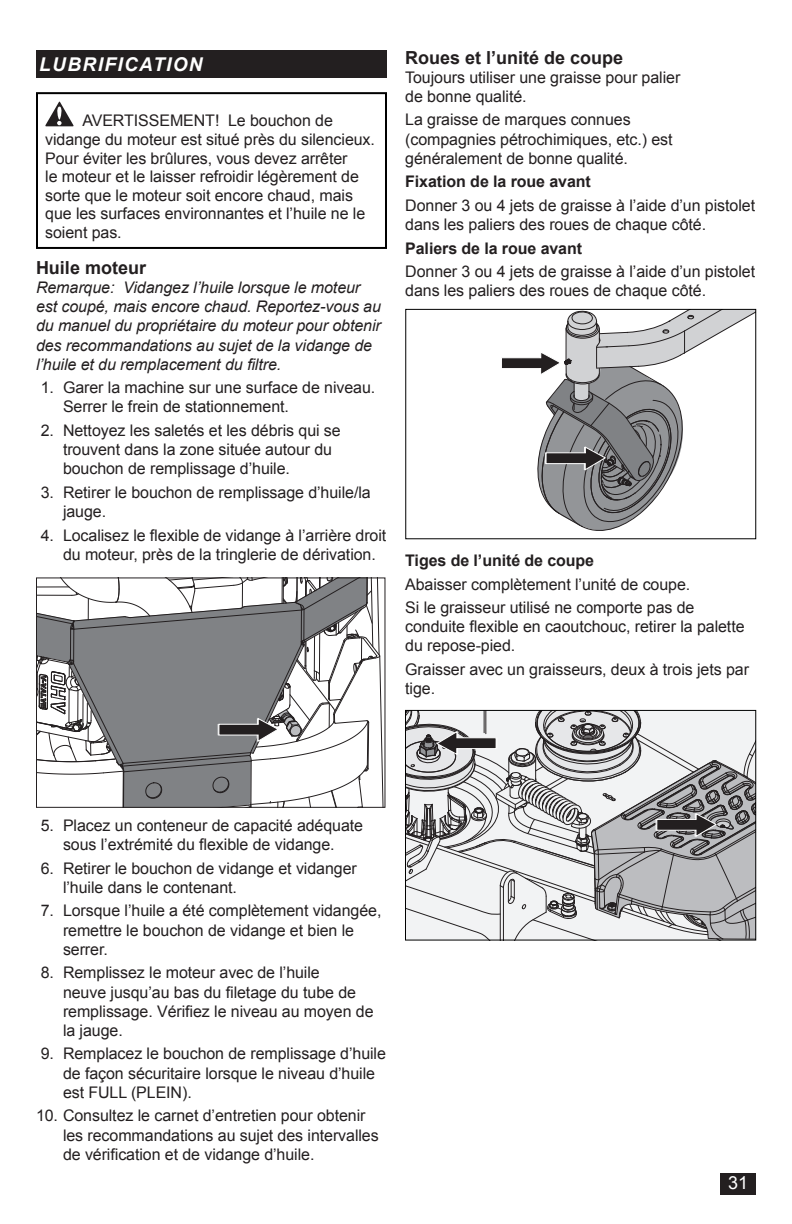
<style>
.page{position:relative;width:792px;height:1224px;background:#fff}
.page>*{position:absolute;margin:0;border:0;box-sizing:border-box;transform-origin:0 0}
.t1{font:italic 700 19px "Arial";letter-spacing:.075em;color:#fff}
.Head_9_FR{font:700 18px "Arial";color:#231f20}
.t2{font:18px "Arial";color:#fff}
.Warning_FR{font:16px/19.2px "Arial";letter-spacing:-.005em;color:#231f20}
.Body_Text_FR{font:16px/19.2px "Arial";letter-spacing:-.005em;color:#231f20}
.Body_Text_FR-2{font:italic 16px/19.2px "Arial";letter-spacing:-.005em;color:#231f20}
.Body_Bold_FR{font:700 16px "Arial";letter-spacing:-.005em;color:#231f20}
</style>
<div class="page">
<svg style="left:500px;top:309px;width:256px;height:224px"></svg>
<svg style="left:36px;top:578px;width:349px;height:230px"></svg>
<svg style="left:406px;top:710px;width:350px;height:230px"></svg>
<div style="left:721px;top:1174px;width:35px;height:21px;background:#231f20"></div>
<div style="left:36px;top:50px;width:351px;height:28px;background:#231f20"></div>
<svg style="left:45px;top:101px;width:29px;height:25px"></svg>
<div style="left:36px;top:92px;width:351px;height:157px;border:2px solid #000"></div>
<p class="t1" style="left:39px;top:52px;width:165px">LUBRIFICATION</p>
<p class="Head_9_FR" style="left:405px;top:45px;width:220px">Roues et l’unité de coupe</p>
<p class="Body_Text_FR" style="left:405px;top:68px;width:277px">Toujours utiliser une graisse pour palier de bonne qualité.</p>
<p class="Body_Text_FR" style="left:405px;top:110px;width:269px">La graisse de marques connues (compagnies pétrochimiques, etc.) est généralement de bonne qualité.</p>
<p class="Body_Bold_FR" style="left:405px;top:171px;width:187px">Fixation de la roue avant</p>
<p class="Body_Text_FR" style="left:405px;top:196px;width:351px">Donner 3 ou 4 jets de graisse à l’aide d’un pistolet dans les paliers des roues de chaque côté.</p>
<p class="Body_Bold_FR" style="left:405px;top:237px;width:178px">Paliers de la roue avant</p>
<p class="Body_Text_FR" style="left:405px;top:262px;width:351px">Donner 3 ou 4 jets de graisse à l’aide d’un pistolet dans les paliers des roues de chaque côté.</p>
<p class="Warning_FR" style="left:45px;top:112px;width:331px;line-height:18.6px;text-indent:37px">AVERTISSEMENT! Le bouchon de vidange du moteur est situé près du silencieux.<br>Pour éviter les brûlures, vous devez arrêter<br>le moteur et le laisser refroidir légèrement de sorte que le moteur soit encore chaud, mais que les surfaces environnantes et l’huile ne le soient pas.</p>
<p class="Head_9_FR" style="left:36px;top:255px;width:112px">Huile moteur</p>
<p class="Body_Text_FR-2" style="left:36px;top:278px;width:347px">Remarque: Vidangez l’huile lorsque le moteur est coupé, mais encore chaud. Reportez-vous au du manuel du propriétaire du moteur pour obtenir des recommandations au sujet de la vidange de l’huile et du remplacement du filtre.</p>
<p class="Warning_FR" style="left:63px;top:378px;width:314px;text-indent:-22px">1. Garer la machine sur une surface de niveau.<br>Serrer le frein de stationnement.</p>
<p class="Warning_FR" style="left:63px;top:421px;width:279px;text-indent:-22px">2. Nettoyez les saletés et les débris qui se trouvent dans la zone située autour du bouchon de remplissage d’huile.</p>
<p class="Warning_FR" style="left:63px;top:483px;width:309px;text-indent:-22px">3. Retirer le bouchon de remplissage d’huile/la jauge.</p>
<p class="Warning_FR" style="left:63px;top:525px;width:325px;text-indent:-22px">4. Localisez le flexible de vidange à l’arrière droit du moteur, près de la tringlerie de dérivation.</p>
<p class="Body_Bold_FR" style="left:405px;top:550px;width:190px">Tiges de l’unité de coupe</p>
<p class="Body_Text_FR" style="left:405px;top:575px;width:287px">Abaisser complètement l’unité de coupe.</p>
<p class="Body_Text_FR" style="left:405px;top:598px;width:341px">Si le graisseur utilisé ne comporte pas de conduite flexible en caoutchouc, retirer la palette du repose-pied.</p>
<p class="Body_Text_FR" style="left:405px;top:660px;width:345px">Graisser avec un graisseurs, deux à trois jets par tige.</p>
<p class="Warning_FR" style="left:41px;top:816px;width:324px;text-align:center">5. Placez un conteneur de capacité adéquate sous l’extrémité du flexible de vidange.</p>
<p class="Warning_FR" style="left:63px;top:859px;width:295px;text-indent:-22px">6. Retirer le bouchon de vidange et vidanger l’huile dans le contenant.</p>
<p class="Warning_FR" style="left:63px;top:901px;width:320px;text-indent:-22px">7. Lorsque l’huile a été complètement vidangée, remettre le bouchon de vidange et bien le serrer.</p>
<p class="Warning_FR" style="left:63px;top:963px;width:312px;text-indent:-22px">8. Remplissez le moteur avec de l’huile<br>neuve jusqu’au bas du filetage du tube de remplissage. Vérifiez le niveau au moyen de la jauge.</p>
<p class="Warning_FR" style="left:63px;top:1044px;width:324px;text-indent:-22px">9. Remplacez le bouchon de remplissage d’huile de façon sécuritaire lorsque le niveau d’huile est FULL (PLEIN).</p>
<p class="Warning_FR" style="left:63px;top:1106px;width:317px;text-indent:-27px">10. Consultez le carnet d’entretien pour obtenir les recommandations au sujet des intervalles de vérification et de vidange d’huile.</p>
<p class="t2" style="left:728px;top:1171px;width:22px">31</p>
</div>
